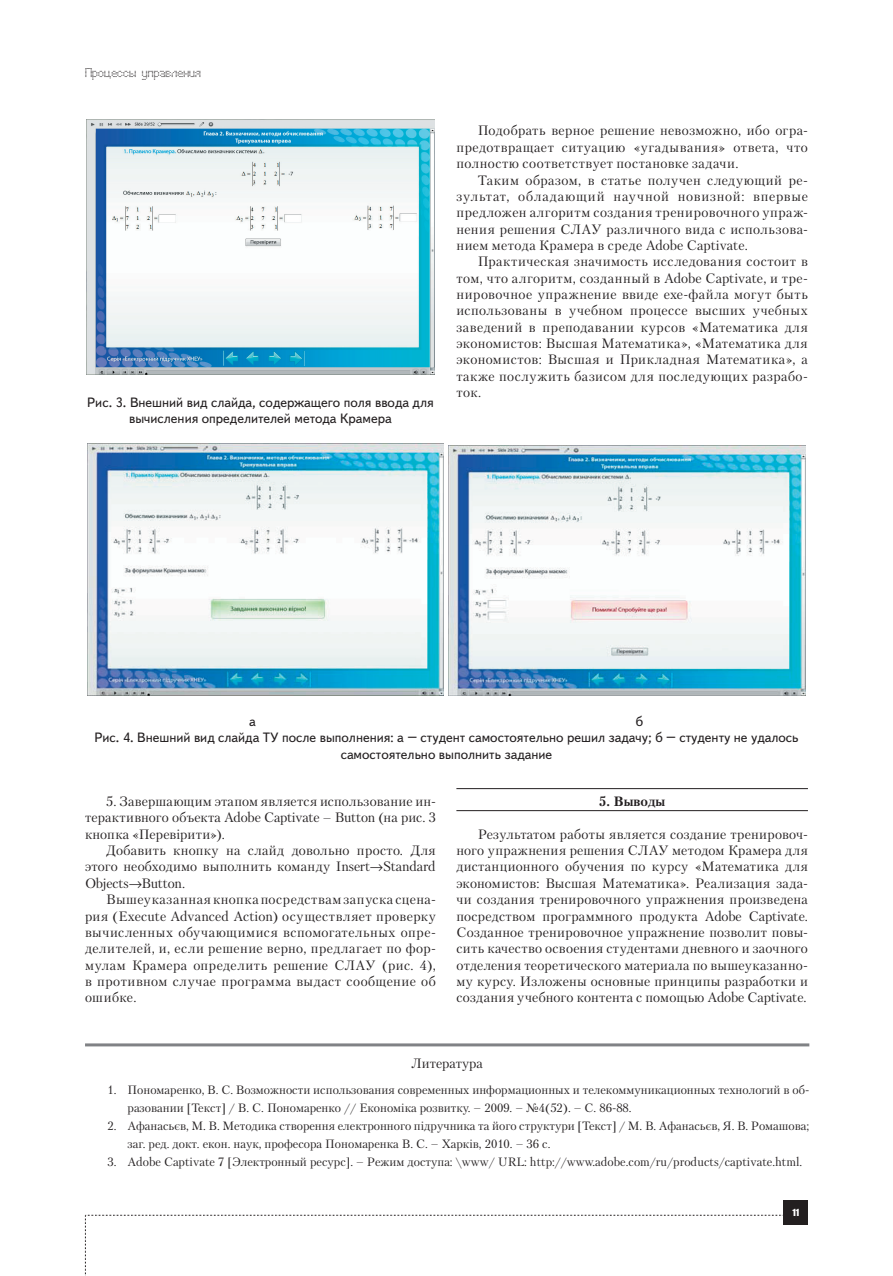
<style>
.page{position:relative;width:893px;height:1276px;background:#fff}
.page>*{position:absolute;margin:0;border:0;box-sizing:border-box;transform-origin:0 0}
.t1{font:13.5px/16.4px "Petersburg C";letter-spacing:.02em;color:#231f20;text-align:justify}
.t2{font:13.5px/16.2px "Text Book C";color:#231f20;text-align:center}
.t3{font:13.5px "Petersburg C";color:#231f20}
.t4{font:700 13.5px "Petersburg C";color:#231f20}
.t5{font:12px/18px "Petersburg C";color:#231f20}
.t6{font:12px "Perfo";letter-spacing:.015em;color:#231f20}
.t7{font:9px "Impact";color:#fff}
</style>
<div class="page">
<svg style="left:85px;top:1215px;width:699px;height:61px"></svg>
<div style="left:784px;top:1200px;width:24px;height:25px;background:#231f20"></div>
<img style="left:86px;top:120px;width:349px;height:254px">
<hr style="left:456px;top:788px;width:352px;height:1px;background:#231f20">
<hr style="left:456px;top:810px;width:352px;height:1px;background:#231f20">
<img style="left:87px;top:443px;width:357px;height:253px">
<img style="left:449px;top:445px;width:356px;height:251px">
<hr style="left:85px;top:1043px;width:724px;height:3px;background:#808285">
<p class="t6" style="left:85px;top:66px;width:117px">Процессы управления</p>
<p class="t2" style="left:87px;top:394px;width:348px">Рис. 3. Внешний вид слайда, содержащего поля ввода для вычисления определителей метода Крамера</p>
<p class="t1" style="left:456px;top:122px;width:353px;text-indent:21px">Подобрать верное решение невозможно, ибо огра&shy;предотвращает ситуацию «угадывания» ответа, что полностю соответствует постановке задачи.</p>
<p class="t1" style="left:456px;top:171px;width:353px;text-indent:21px">Таким образом, в статье получен следующий ре&shy;зультат, обладающий научной новизной: впервые предложен алгоритм создания тренировочного упраж&shy;нения решения СЛАУ различного вида с использова&shy;нием метода Крамера в среде Adobe Captivate.</p>
<p class="t1" style="left:456px;top:253px;width:353px;text-indent:21px">Практическая значимость исследования состоит в том, что алгоритм, созданный в Adobe Captivate, и тре&shy;нировочное упражнение ввиде exe-файла могут быть использованы в учебном процессе высших учебных заведений в преподавании курсов «Математика для экономистов: Высшая Математика», «Математика для экономистов: Высшая и Прикладная Математика», а также послужить базисом для последующих разрабо&shy;ток.</p>
<p class="t2" style="left:249px;top:713px;width:8px">а</p>
<p class="t2" style="left:636px;top:713px;width:9px">б</p>
<p class="t2" style="left:94px;top:730px;width:706px">Рис. 4. Внешний вид слайда ТУ после выполнения: а – студент самостоятельно решил задачу; б – студенту не удалось</p>
<p class="t2" style="left:341px;top:746px;width:213px">самостоятельно выполнить задание</p>
<p class="t1" style="left:85px;top:793px;width:352px;text-indent:21px">5. Завершающим этапом является использование ин&shy;терактивного объекта Adobe Captivate – Button (на рис. 3 кнопка «Перевірити»).</p>
<p class="t1" style="left:85px;top:842px;width:352px;text-indent:21px">Добавить кнопку на слайд довольно просто. Для этого необходимо выполнить команду Insert→Standard Objects→Button.</p>
<p class="t1" style="left:85px;top:891px;width:352px;text-indent:21px">Вышеуказанная кнопка посредствам запуска сцена&shy;рия (Execute Advanced Action) осуществляет проверку вычисленных обучающимися вспомогательных опре&shy;делителей, и, если решение верно, предлагает по фор&shy;мулам Крамера определить решение СЛАУ (рис. 4), в противном случае программа выдаст сообщение об ошибке.</p>
<p class="t4" style="left:599px;top:793px;width:68px">5. Выводы</p>
<p class="t1" style="left:456px;top:825px;width:353px;text-indent:21px">Результатом работы является создание тренировоч&shy;ного упражнения решения СЛАУ методом Крамера для дистанционного обучения по курсу «Математика для экономистов: Высшая Математика». Реализация зада&shy;чи создания тренировочного упражнения произведена посредством программного продукта Adobe Captivate.<br>Созданное тренировочное упражнение позволит повы&shy;сить качество освоения студентами дневного и заочного отделения теоретического материала по вышеуказанно&shy;му курсу. Изложены основные принципы разработки и создания учебного контента с помощью Adobe Captivate.</p>
<p class="t3" style="left:412px;top:1055px;width:73px">Литература</p>
<p class="t5" style="left:128px;top:1081px;width:683px;text-indent:-20px">1. Пономаренко, В. С. Возможности использования современных информационных и телекоммуникационных технологий в об&shy;разовании [Текст] / В. С. Пономаренко // Економіка розвитку. – 2009. – №4(52). – С. 86-88.</p>
<p class="t5" style="left:128px;top:1117px;width:683px;text-indent:-20px">2. Афанасьєв, М. В. Методика створення електронного підручника та його структури [Текст] / М. В. Афанасьєв, Я. В. Ромашова; заг. ред. докт. екон. наук, професора Пономаренка В. С. – Харків, 2010. – 36 с.</p>
<p class="t5" style="left:108px;top:1153px;width:696px">3. Adobe Captivate 7 [Электронный ресурс]. – Режим доступа: \www/ URL: http://www.adobe.com/ru/products/captivate.html.</p>
<p class="t7" style="left:792px;top:1205px;width:8px">11</p>
</div>
